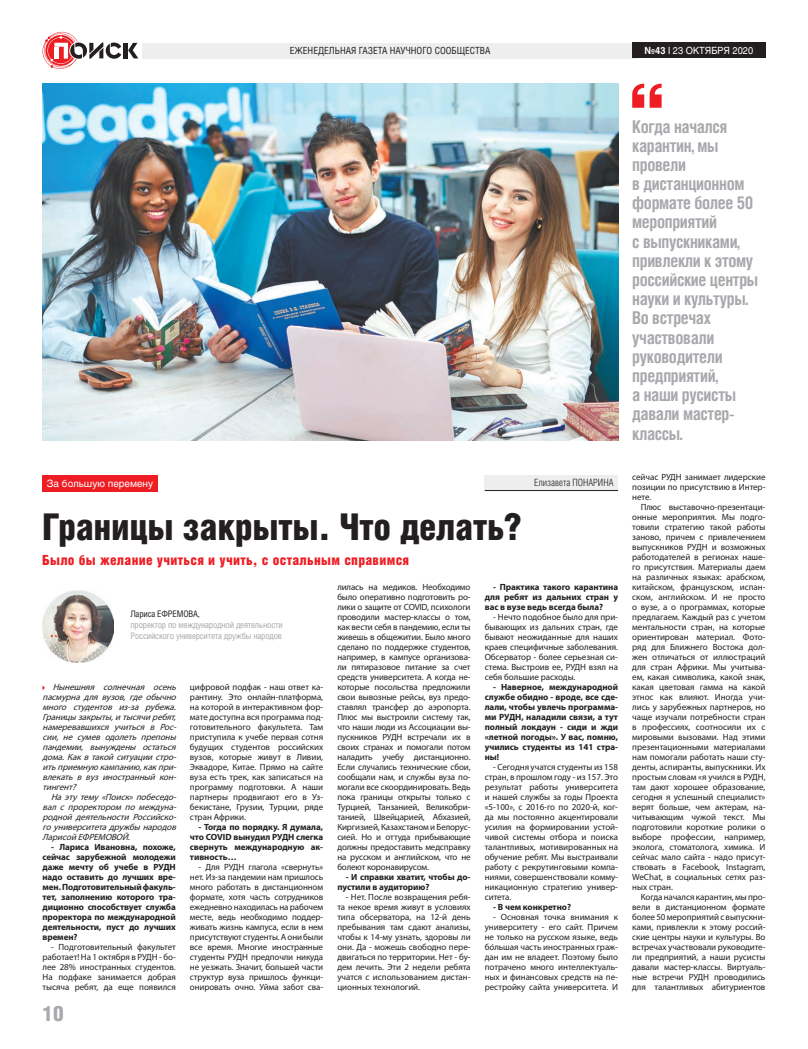
<style>
.page{position:relative;width:808px;height:1049px;background:#fff}
.page>*{position:absolute;margin:0;border:0;box-sizing:border-box;transform-origin:0 0}
.t1{font:37px "Helios Cond Black C";letter-spacing:-.01em;color:#231f20}
.t2{font:21.1px "Helios Cond Black C";color:#a8a9ad}
.t3{font:700 17.7px/19.2px "Helios Cond C";letter-spacing:-.02em;color:#a8a9ad;scale:.96 1}
.t4{font:14px "Helios Cond Black C";letter-spacing:.02em;color:#ee1d23}
.t5{font:10px "Helios Cond Light C";color:#231f20}
.t6{font:10px "Helios C";color:#fff}
.t7{font:9.8px "Helios Cond C";color:#231f20}
.t8{font:9.8px "Helios C";color:#fff;scale:.93 1}
.t9{font:9px/10px "Myriad Pro";letter-spacing:-.005em;color:#231f20;text-align:justify}
.t10{font:700 9px/10px "Myriad Pro";letter-spacing:-.005em;color:#231f20;text-align:justify}
.t11{font:italic 9px/10px "Myriad Pro";letter-spacing:-.005em;color:#231f20;text-align:justify}
.t12{font:9px/11px "Helios Cond C";letter-spacing:-.02em;color:#a8a9ad}
.t13{font:9px "Helios Cond C";letter-spacing:-.02em;color:#231f20}
.t14{font:9px "Bodoni C";color:#231f20}
.s1{font-weight:700}
</style>
<div class="page">
<hr style="left:124px;top:43px;width:4px;height:15px;background:#231f20">
<svg style="left:128px;top:43px;width:10px;height:15px"></svg>
<svg style="left:43px;top:32px;width:78px;height:37px"></svg>
<div style="left:142px;top:43px;width:496px;height:16px;background:#eeeeef"></div>
<div style="left:632px;top:43px;width:133px;height:15px;background:#231f20"></div>
<img style="left:43px;top:84px;width:575px;height:357px">
<div style="left:485px;top:475px;width:133px;height:15px;background:#eeeeef"></div>
<hr style="left:485px;top:490px;width:133px;height:1px;background:#231f20">
<svg style="left:632px;top:84px;width:30px;height:24px"></svg>
<div style="left:43px;top:475px;width:115px;height:16px;background:#ee1d23"></div>
<img style="left:42px;top:591px;width:71px;height:71px">
<p class="t7" style="left:290px;top:45px;width:202px">ЕЖЕНЕДЕЛЬНАЯ ГАЗЕТА НАУЧНОГО СООБЩЕСТВА</p>
<p class="t8" style="left:644px;top:44px;width:118px"><span class="s1">№43</span> I 23 ОКТЯБРЯ 2020</p>
<p class="t6" style="left:47px;top:477px;width:108px">За большую перемену</p>
<h1 class="t1" style="left:42px;top:506px;width:482px">Границы закрыты. Что делать?</h1>
<h3 class="t4" style="left:42px;top:552px;width:369px">Было бы желание учиться и учить, с остальным справимся</h3>
<p class="t5" style="left:534px;top:477px;width:81px">Елизавета ПОНАРИНА</p>
<p class="t13" style="left:130px;top:609px;width:71px">Лариса ЕФРЕМОВА,</p>
<p class="t12" style="left:130px;top:619px;width:154px">проректор по международной деятельности<br>Российского университета дружбы народов</p>
<p class="t11" style="left:43px;top:682px;width:136px;text-indent:10px">Нынешняя солнечная осень пасмурна для вузов, где обычно много студентов из-за рубежа.<br>Границы закрыты, и тысячи ребят, намеревавшихся учиться в Рос&shy;сии, не сумев одолеть препоны пандемии, вынуждены остаться дома. Как в такой ситуации стро&shy;ить приемную кампанию, как при&shy;влекать в вуз иностранный кон&shy;тингент?</p>
<p class="t11" style="left:43px;top:792px;width:136px;text-indent:9px">На эту тему «Поиск» побеседо&shy;вал с проректором по междуна&shy;родной деятельности Российско&shy;го университета дружбы народов Ларисой ЕФРЕМОВОЙ.</p>
<p class="t10" style="left:43px;top:842px;width:135px;text-indent:9px">- Лариса Ивановна, похоже, сейчас зарубежной молодежи даже мечту об учебе в РУДН надо оставить до лучших вре&shy;мен. Подготовительный факуль&shy;тет, заполнению которого тра&shy;диционно способствует служба проректора по международной деятельности, пуст до лучших времен?</p>
<p class="t9" style="left:43px;top:942px;width:135px;text-indent:9px">- Подготовительный факультет работает! На 1 октября в РУДН - бо&shy;лее 28% иностранных студентов.<br>На подфаке занимается добрая тысяча ребят, да еще появился</p>
<h2 class="t2" style="left:43px;top:1001px;width:23px">10</h2>
<p class="t9" style="left:190px;top:682px;width:135px">цифровой подфак - наш ответ ка&shy;рантину. Это онлайн-платформа, на которой в интерактивном фор&shy;мате доступна вся программа под&shy;готовительного факультета. Там приступила к учебе первая сотня будущих студентов российских вузов, которые живут в Ливии, Эквадоре, Китае. Прямо на сайте вуза есть трек, как записаться на программу подготовки. А наши партнеры продвигают его в Уз&shy;бекистане, Грузии, Турции, ряде стран Африки.</p>
<p class="t10" style="left:190px;top:822px;width:135px;text-indent:9px">- Тогда по порядку. Я думала, что COVID вынудил РУДН слегка свернуть международную ак&shy;тивность…</p>
<p class="t9" style="left:190px;top:862px;width:135px;text-indent:9px">- Для РУДН глагола «свернуть» нет. Из-за пандемии нам пришлось много работать в дистанционном формате, хотя часть сотрудников ежедневно находилась на рабочем месте, ведь необходимо поддер&shy;живать жизнь кампуса, если в нем присутствуют студенты. А они были все время. Многие иностранные студенты РУДН предпочли никуда не уезжать. Значит, большей части структур вуза пришлось функци&shy;онировать очно. Уйма забот сва-</p>
<p class="t9" style="left:337px;top:582px;width:135px">лилась на медиков. Необходимо было оперативно подготовить ро&shy;лики о защите от COVID, психологи проводили мастер-классы о том, как вести себя в пандемию, если ты живешь в общежитии. Было много сделано по поддержке студентов, например, в кампусе организова&shy;ли пятиразовое питание за счет средств университета. А когда не&shy;которые посольства предложили свои вывозные рейсы, вуз предо&shy;ставлял трансфер до аэропорта.<br>Плюс мы выстроили систему так, что наши люди из Ассоциации вы&shy;пускников РУДН встречали их в своих странах и помогали потом наладить учебу дистанционно.<br>Если случались технические сбои, сообщали нам, и службы вуза по&shy;могали все скоординировать. Ведь пока границы открыты только с Турцией, Танзанией, Великобри&shy;танией, Швейцарией, Абхазией, Киргизией, Казахстаном и Белорус&shy;сией. Но и оттуда прибывающие должны предоставить медсправку на русском и английском, что не болеют коронавирусом.</p>
<p class="t10" style="left:337px;top:872px;width:135px;text-indent:9px">- И справки хватит, чтобы до&shy;пустили в аудиторию?</p>
<p class="t9" style="left:337px;top:892px;width:135px;text-indent:9px">- Нет. После возвращения ребя&shy;та некое время живут в условиях типа обсерватора, на 12-й день пребывания там сдают анализы, чтобы к 14-му узнать, здоровы ли они. Да - можешь свободно пере&shy;двигаться по территории. Нет - бу&shy;дем лечить. Эти 2 недели ребята учатся с использованием дистан&shy;ционных технологий.</p>
<p class="t10" style="left:485px;top:582px;width:135px;text-indent:9px">- Практика такого карантина для ребят из дальних стран у вас в вузе ведь всегда была?</p>
<p class="t9" style="left:485px;top:612px;width:135px;text-indent:9px">- Нечто подобное было для при&shy;бывающих из дальних стран, где бывают неожиданные для наших краев специфичные заболевания.<br>Обсерватор - более серьезная си&shy;стема. Выстроив ее, РУДН взял на себя большие расходы.</p>
<p class="t10" style="left:485px;top:682px;width:135px;text-indent:9px">- Наверное, международной службе обидно - вроде, все сде&shy;лали, чтобы увлечь программа&shy;ми РУДН, наладили связи, а тут полный локдаун - сиди и жди «летной погоды». У вас, помню, учились студенты из 141 стра&shy;ны!</p>
<p class="t9" style="left:485px;top:762px;width:135px;text-indent:9px">- Сегодня учатся студенты из 158 стран, в прошлом году - из 157. Это результат работы университета и нашей службы за годы Проекта «5-100», с 2016-го по 2020-й, ког&shy;да мы постоянно акцентировали усилия на формировании устой&shy;чивой системы отбора и поиска талантливых, мотивированных на обучение ребят. Мы выстраивали работу с рекрутинговыми компа&shy;ниями, совершенствовали комму&shy;никационную стратегию универ&shy;ситета.</p>
<p class="t10" style="left:493px;top:902px;width:79px">- В чем конкретно?</p>
<p class="t9" style="left:485px;top:912px;width:135px;text-indent:9px">- Основная точка внимания к университету - его сайт. Причем не только на русском языке, ведь большая часть иностранных граж-</p>
<p class="t14" style="left:494px;top:942px;width:4px">-</p>
<p class="t9" style="left:485px;top:952px;width:135px">дан им не владеет. Поэтому было потрачено много интеллектуаль&shy;ных и финансовых средств на пе&shy;рестройку сайта университета. И</p>
<p class="t3" style="left:632px;top:116px;width:133px">Когда начался карантин, мы провели<br>в дистанционном формате более 50 мероприятий<br>с выпускниками, привлекли к этому российские центры науки и культуры.<br>Во встречах участвовали руководители предприятий,<br>а наши русисты давали мастер&shy;классы.</p>
<p class="t9" style="left:632px;top:472px;width:135px">сейчас РУДН занимает лидерские позиции по присутствию в Интер&shy;нете.</p>
<p class="t9" style="left:632px;top:502px;width:135px;text-indent:9px">Плюс выставочно-презентаци&shy;онные мероприятия. Мы подго&shy;товили стратегию такой работы заново, причем с привлечением выпускников РУДН и возможных работодателей в регионах наше&shy;го присутствия. Материалы даем на различных языках: арабском, китайском, французском, испан&shy;ском, английском. И не просто о вузе, а о программах, которые предлагаем. Каждый раз с учетом ментальности стран, на которые ориентирован материал. Фото&shy;ряд для Ближнего Востока дол&shy;жен отличаться от иллюстраций для стран Африки. Мы учитыва&shy;ем, какая символика, какой знак, какая цветовая гамма на какой этнос как влияют. Иногда учи&shy;лись у зарубежных партнеров, но чаще изучали потребности стран в профессиях, соотносили их с мировыми вызовами. Над этими презентационными материалами нам помогали работать наши сту&shy;денты, аспиранты, выпускники. Их простым словам «я учился в РУДН, там дают хорошее образование, сегодня я успешный специалист» верят больше, чем актерам, на&shy;читывающим чужой текст. Мы подготовили короткие ролики о выборе профессии, например, эколога, стоматолога, химика. И сейчас мало сайта - надо присут&shy;ствовать в Facebook, Instagram, WeChat, в социальных сетях раз&shy;ных стран.</p>
<p class="t9" style="left:632px;top:892px;width:135px;text-indent:9px">Когда начался карантин, мы про&shy;вели в дистанционном формате более 50 мероприятий с выпускни&shy;ками, привлекли к этому россий&shy;ские центры науки и культуры. Во встречах участвовали руководите&shy;ли предприятий, а наши русисты давали мастер-классы. Виртуаль&shy;ные встречи РУДН проводились для талантливых абитуриентов</p>
</div>
